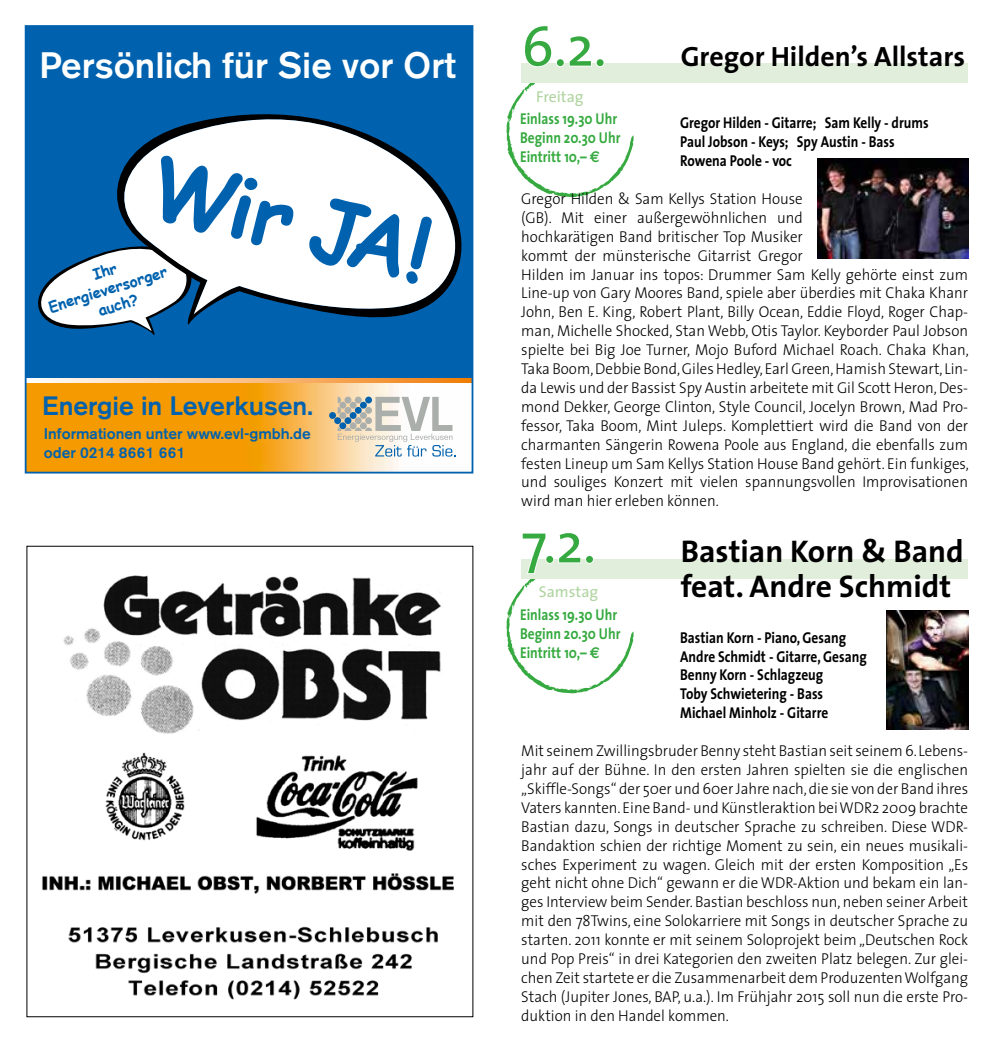
<style>
.page{position:relative;width:993px;height:1042px;background:#fff}
.page>*{position:absolute;margin:0;border:0;box-sizing:border-box;transform-origin:0 0}
.t1{font:700 84.35px "Comic Sans MS";color:#0062ae}
.t2{font:56px "The Sans";color:#36aa40}
.t3{font:500 36.4px "Akzidenz Grotesk BE";color:#fff}
.t4{font:700 31.5px "The Sans";color:#000}
.t5{font:700 28px "The Sans";color:#000}
.t6{font:500 26.25px "Akzidenz Grotesk BE";color:#0062ae}
.t7{font:300 15.75px/18.9px "The Sans";color:#000;scale:.95 1}
.t8{font:700 15.75px/18.9px "The Sans";color:#000;scale:.85 1}
.t9{font:700 15.75px/18.9px "The Sans";color:#36aa40;scale:.85 1}
.t10{font:15.75px "The Sans";color:#afd4a0}
.t11{font:500 15.4px/18.6px "Akzidenz Grotesk BE";color:#0062ae}
.t12{font:700 15.05px "Comic Sans MS";color:#0062ae}
.s1{font-family:"Euro Sans"}
</style>
<div class="page">
<div style="left:521px;top:63px;width:446px;height:20px;background:#e1eedb"></div>
<div style="left:521px;top:559px;width:446px;height:20px;background:#e1eedb"></div>
<svg style="left:506px;top:63px;width:127px;height:134px"></svg>
<div style="left:595px;top:58px;width:9px;height:9px;border:2px solid #fff;border-radius:50%"></div>
<svg style="left:506px;top:559px;width:127px;height:134px"></svg>
<div style="left:585px;top:555px;width:8px;height:9px;border:2px solid #fff;border-radius:50%"></div>
<img style="left:817px;top:159px;width:150px;height:99px">
<img style="left:886px;top:610px;width:81px;height:119px">
<div style="left:26px;top:26px;width:446px;height:446px;background:#0062ae"></div>
<svg style="left:28px;top:378px;width:442px;height:6px;background:#f8bd7c"></svg>
<img style="left:28px;top:384px;width:442px;height:86px">
<svg style="left:117px;top:100px;width:357px;height:214px;fill:#fff"></svg>
<svg style="left:337px;top:397px;width:119px;height:59px;background:#d5d6d1"></svg>
<div style="left:334px;top:417px;width:7px;height:7px;background:#0062ae;border-radius:50%"></div>
<div style="left:329px;top:412px;width:7px;height:7px;background:#0062ae;border-radius:50%"></div>
<div style="left:25px;top:25px;width:448px;height:448px;border:2px solid #0062ae"></div>
<img style="left:42px;top:575px;width:412px;height:425px">
<svg style="left:25px;top:244px;width:174px;height:92px"></svg>
<h3 class="t3" style="left:39px;top:43px;width:418px">Persönlich für Sie vor Ort</h3>
<h1 class="t1" style="left:168px;top:125px;width:286px;rotate:14deg">Wir JA!</h1>
<p class="t12" style="left:46px;top:296px;width:125px;rotate:-17deg">Energieversorger</p>
<p class="t12" style="left:95px;top:300px;width:43px;rotate:-17deg">auch?</p>
<h3 class="t6" style="left:42px;top:390px;width:272px">Energie in Leverkusen.</h3>
<p class="t11" style="left:44px;top:424px;width:268px">Informationen unter www.evl-gmbh.de oder 0214 8661 661</p>
<h2 class="t2" style="left:521px;top:0;width:87px">6.2.</h2>
<p class="t10" style="left:536px;top:83px;width:49px">Freitag</p>
<h3 class="t5" style="left:680px;top:33px;width:286px">Gregor Hilden’s Allstars</h3>
<p class="t9" style="left:520px;top:109px;width:120px">Einlass 19.30 Uhr<br>Beginn 20.30 Uhr<br>Eintritt 10,– <span class="s1">e</span></p>
<p class="t8" style="left:680px;top:113px;width:294px">Gregor Hilden - Gitarre; Sam Kelly - drums<br>Paul Jobson - Keys; Spy Austin - Bass<br>Rowena Poole - voc</p>
<p class="t7" style="left:521px;top:189px;width:472px">Gregor Hilden &amp; Sam Kellys Station House<br>(GB). Mit einer außergewöhnlichen und<br>hochkarätigen Band britischer Top Musiker<br>kommt der münsterische Gitarrist Gregor<br>Hilden im Januar ins topos: Drummer Sam Kelly gehörte einst zum Line-up von Gary Moores Band, spiele aber überdies mit Chaka Khanr John, Ben E. King, Robert Plant, Billy Ocean, Eddie Floyd, Roger Chap&shy;man, Michelle Shocked, Stan Webb, Otis Taylor. Keyborder Paul Jobson spielte bei Big Joe Turner, Mojo Buford Michael Roach. Chaka Khan, Taka Boom, Debbie Bond, Giles Hedley, Earl Green, Hamish Stewart, Lin&shy;da Lewis und der Bassist Spy Austin arbeitete mit Gil Scott Heron, Des&shy;mond Dekker, George Clinton, Style Council, Jocelyn Brown, Mad Pro&shy;fessor, Taka Boom, Mint Juleps. Komplettiert wird die Band von der charmanten Sängerin Rowena Poole aus England, die ebenfalls zum festen Lineup um Sam Kellys Station House Band gehört. Ein funkiges, und souliges Konzert mit vielen spannungsvollen Improvisationen wird man hier erleben können.</p>
<h2 class="t2" style="left:521px;top:497px;width:76px">7.2.</h2>
<h3 class="t4" style="left:680px;top:525px;width:284px">Bastian Korn &amp; Band</h3>
<p class="t10" style="left:538px;top:579px;width:61px">Samstag</p>
<h3 class="t4" style="left:680px;top:560px;width:272px">feat. Andre Schmidt</h3>
<p class="t8" style="left:680px;top:627px;width:221px">Bastian Korn - Piano, Gesang<br>Andre Schmidt - Gitarre, Gesang<br>Benny Korn - Schlagzeug<br>Toby Schwietering - Bass<br>Michael Minholz - Gitarre</p>
<p class="t7" style="left:521px;top:741px;width:471px;text-align:justify">Mit seinem Zwillingsbruder Benny steht Bastian seit seinem 6. Lebens&shy;jahr auf der Bühne. In den ersten Jahren spielten sie die englischen „Skiffle-Songs“ der 50er und 60er Jahre nach, die sie von der Band ihres Vaters kannten. Eine Band- und Künstleraktion bei WDR2 2009 brachte Bastian dazu, Songs in deutscher Sprache zu schreiben. Diese WDR-Bandaktion schien der richtige Moment zu sein, ein neues musikali&shy;sches Experiment zu wagen. Gleich mit der ersten Komposition „Es geht nicht ohne Dich“ gewann er die WDR-Aktion und bekam ein lan&shy;ges Interview beim Sender. Bastian beschloss nun, neben seiner Arbeit mit den 78Twins, eine Solokarriere mit Songs in deutscher Sprache zu starten. 2011 konnte er mit seinem Soloprojekt beim „Deutschen Rock und Pop Preis“ in drei Kategorien den zweiten Platz belegen. Zur glei&shy;chen Zeit startete er die Zusammenarbeit dem Produzenten Wolfgang Stach (Jupiter Jones, BAP, u.a.). Im Frühjahr 2015 soll nun die erste Pro&shy;duktion in den Handel kommen.</p>
<p class="t9" style="left:520px;top:605px;width:120px">Einlass 19.30 Uhr<br>Beginn 20.30 Uhr<br>Eintritt 10,– <span class="s1">e</span></p>
</div>
